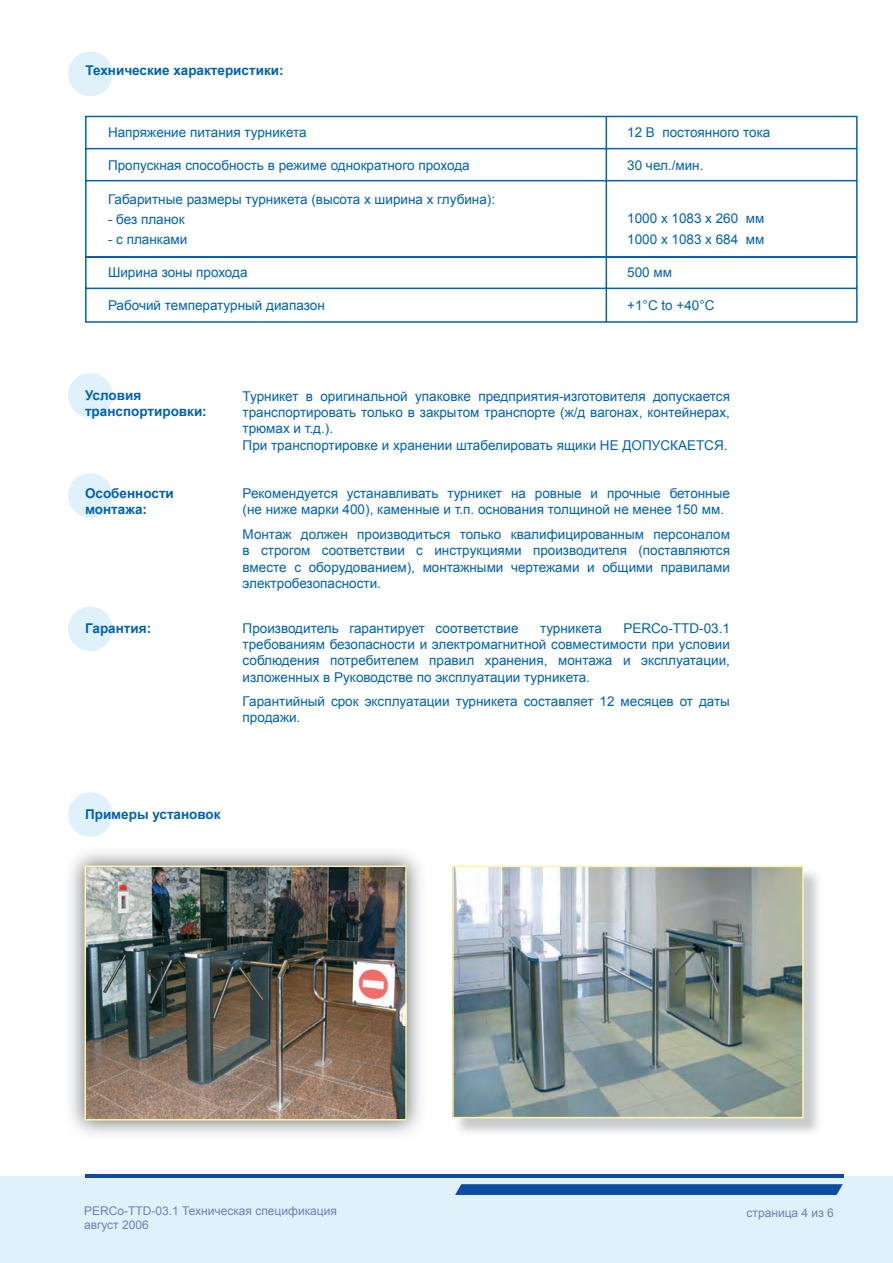
<style>
.page{position:relative;width:893px;height:1263px;background:#fff}
.page>*{position:absolute;margin:0;border:0;box-sizing:border-box;transform-origin:0 0}
.t1{font:13.5px/16.2px "Arial";color:#0162b0}
.t2{font:700 13.5px/16.2px "Arial";color:#0162b0}
.t3{font:12px/14.4px "Arial";color:#6f80bf}
</style>
<div class="page">
<div style="left:0;top:1176px;width:893px;height:87px;background:#dff1fa"></div>
<hr style="left:85px;top:1174px;width:758px;height:3px;background:#0d4da1">
<svg style="left:455px;top:1184px;width:388px;height:11px"></svg>
<div style="left:68px;top:473px;width:45px;height:45px;background:#dff1fa;border-radius:50%"></div>
<div style="left:68px;top:606px;width:45px;height:45px;background:#dff1fa;border-radius:50%"></div>
<div style="left:68px;top:52px;width:45px;height:44px;background:#dff1fa;border-radius:50%"></div>
<div style="left:68px;top:373px;width:45px;height:45px;background:#dff1fa;border-radius:50%"></div>
<div style="left:68px;top:792px;width:45px;height:45px;background:#dff1fa;border-radius:50%"></div>
<img style="left:70px;top:851px;width:351px;height:283px">
<img style="left:85px;top:865px;width:322px;height:255px">
<svg style="left:85px;top:116px;width:773px;height:207px"></svg>
<hr style="left:86px;top:256px;width:771px;height:1px;background:#0162b0">
<svg style="left:452px;top:866px;width:352px;height:252px"></svg>
<p class="t2" style="left:86px;top:63px;width:200px">Технические характеристики:</p>
<p class="t1" style="left:108px;top:124px;width:200px">Напряжение питания турникета</p>
<p class="t1" style="left:108px;top:158px;width:363px">Пропускная способность в режиме однократного прохода</p>
<p class="t1" style="left:108px;top:191px;width:389px">Габаритные размеры турникета (высота х ширина х глубина):</p>
<p class="t1" style="left:108px;top:211px;width:78px">- без планок</p>
<p class="t1" style="left:108px;top:232px;width:81px">- с планками</p>
<p class="t1" style="left:627px;top:124px;width:145px">12 В постоянного тока</p>
<p class="t1" style="left:627px;top:158px;width:78px">30 чел./мин.</p>
<p class="t1" style="left:627px;top:208px;width:139px;line-height:20.4px">1000 х 1083 х 260 мм<br>1000 х 1083 х 684 мм</p>
<p class="t1" style="left:108px;top:265px;width:141px">Ширина зоны прохода</p>
<p class="t1" style="left:627px;top:265px;width:46px">500 мм</p>
<p class="t1" style="left:108px;top:298px;width:218px">Рабочий температурный диапазон</p>
<p class="t1" style="left:627px;top:298px;width:89px">+1°C to +40°C</p>
<p class="t2" style="left:85px;top:388px;width:123px">Условия транспортировки:</p>
<p class="t2" style="left:85px;top:485px;width:90px">Особенности монтажа:</p>
<p class="t2" style="left:85px;top:621px;width:68px">Гарантия:</p>
<p class="t1" style="left:243px;top:388px;width:489px">Турникет в оригинальной упаковке предприятия-изготовителя допускается транспортировать только в закрытом транспорте (ж/д вагонах, контейнерах, трюмах и т.д.).<br>При транспортировке и хранении штабелировать ящики НЕ ДОПУСКАЕТСЯ.</p>
<p class="t1" style="left:243px;top:485px;width:489px">Рекомендуется устанавливать турникет на ровные и прочные бетонные (не ниже марки 400), каменные и т.п. основания толщиной не менее 150 мм.</p>
<p class="t1" style="left:243px;top:526px;width:489px;text-align:justify">Монтаж должен производиться только квалифицированным персоналом в строгом соответствии с инструкциями производителя (поставляются вместе с оборудованием), монтажными чертежами и общими правилами электробезопасности.</p>
<p class="t1" style="left:243px;top:620px;width:278px">Производитель гарантирует соответствие</p>
<p class="t1" style="left:540px;top:620px;width:64px">турникета</p>
<p class="t1" style="left:243px;top:620px;width:489px;text-align:justify;text-indent:381px">PERCo-TTD-03.1 требованиям безопасности и электромагнитной совместимости при условии соблюдения потребителем правил хранения, монтажа и эксплуатации, изложенных в Руководстве по эксплуатации турникета.</p>
<p class="t1" style="left:243px;top:693px;width:489px">Гарантийный срок эксплуатации турникета составляет 12 месяцев от даты продажи.</p>
<p class="t2" style="left:85px;top:807px;width:137px">Примеры установок</p>
<p class="t3" style="left:84px;top:1203px;width:254px">PERCo-TTD-03.1 Техническая спецификация август 2006</p>
<p class="t3" style="left:747px;top:1206px;width:89px">страница 4 из 6</p>
</div>
